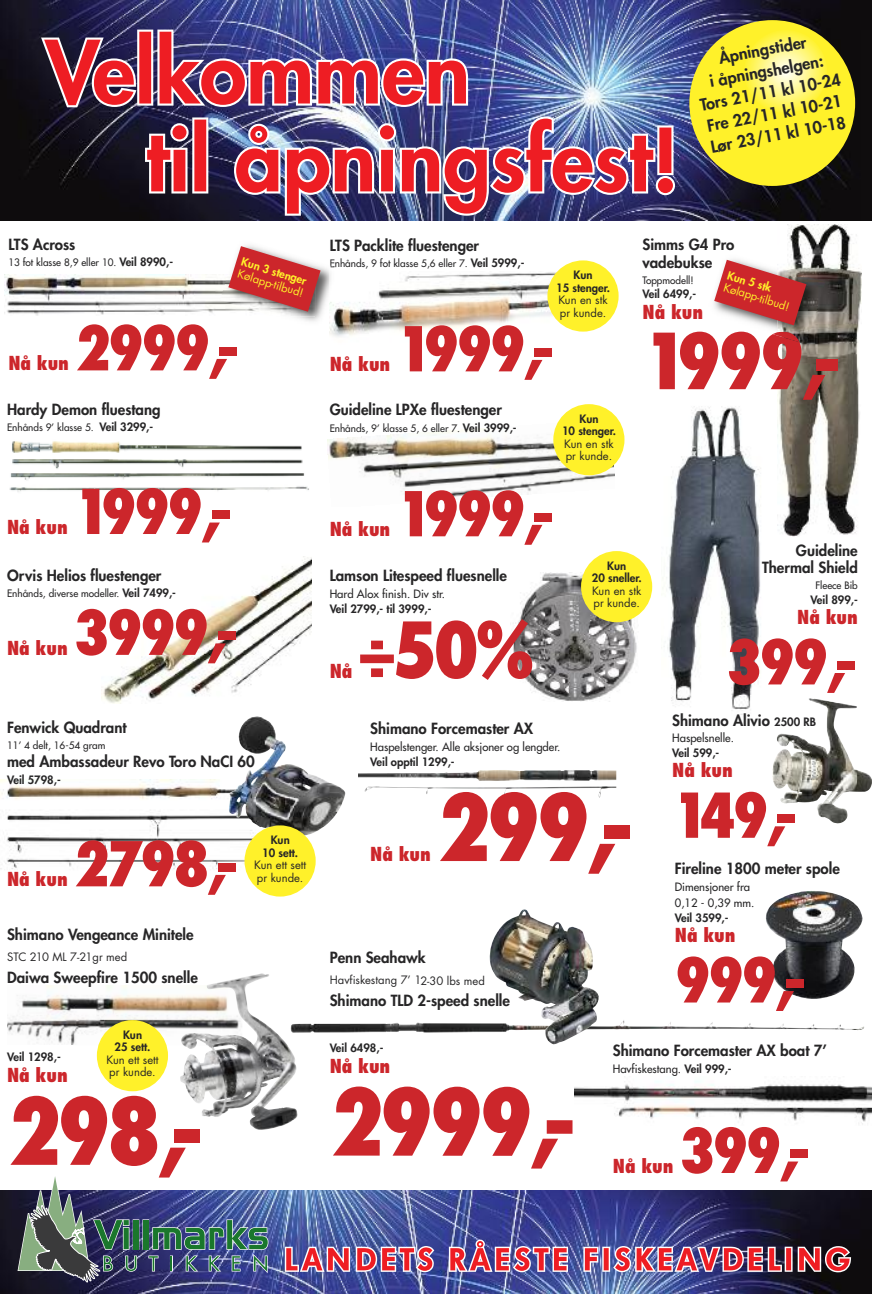
<style>
.page{position:relative;width:872px;height:1294px;background:#fff}
.page>*{position:absolute;margin:0;border:0;box-sizing:border-box;transform-origin:0 0}
.t1{font:800 condensed 90px "Futura";letter-spacing:-.05em;color:#cc262b}
.t2{font:800 condensed 75px "Futura";letter-spacing:-.05em;color:#cc262b}
.t3{font:800 condensed 60px "Futura";letter-spacing:-.05em;color:#cc262b}
.t4{font:800 condensed 18.75px "Futura";color:#cc262b}
.t5{font:800 16.12px/21.5px "Futura";color:#272627;text-align:center}
.t6{font:800 15px/17.5px "Futura";color:#272627}
.t7{font:800 11.25px/12.5px "Futura";color:#272627;text-align:center}
.t8{font:11.25px/12.5px "Futura";color:#272627}
.t9{font:11.25px/15.4px "Futura";color:#272627}
.t10{font:11.25px "Futura";color:#fff12a}
.t11{font:800 11.25px "Futura";color:#fff12a}
.t12{font:10px "Futura";color:#272627}
.s1{font-weight:800;font-size:11.25px}
.s2{font-weight:700;font-stretch:normal}
.s3{font-size:11.25px}
.s4{font-weight:800}
</style>
<div class="page">
<img style="left:667px;top:406px;width:94px;height:309px">
<img style="left:0;top:779px;width:252px;height:90px">
<img style="left:229px;top:716px;width:116px;height:119px">
<img style="left:5px;top:275px;width:215px;height:41px">
<img style="left:0;top:0;width:871px;height:220px">
<img style="left:41px;top:30px;width:427px;height:77px">
<svg style="left:145px;top:117px;width:63px;height:76px;background:#af4b57"></svg>
<img style="left:234px;top:116px;width:441px;height:100px">
<div style="left:689px;top:20px;width:166px;height:166px;background:#fff12a;border-radius:50%"></div>
<svg style="left:744px;top:30px;width:83px;height:83px;background:#fff674"></svg>
<img style="left:0;top:1190px;width:872px;height:103px">
<img style="left:18px;top:1176px;width:250px;height:106px">
<img style="left:510px;top:572px;width:129px;height:129px">
<img style="left:327px;top:420px;width:287px;height:82px">
<img style="left:330px;top:272px;width:265px;height:65px">
<img style="left:766px;top:891px;width:96px;height:107px">
<img style="left:772px;top:698px;width:100px;height:125px">
<img style="left:574px;top:1081px;width:298px;height:44px">
<img style="left:101px;top:556px;width:211px;height:147px">
<img style="left:777px;top:224px;width:84px;height:312px">
<img style="left:298px;top:1020px;width:553px;height:12px">
<img style="left:489px;top:909px;width:110px;height:135px">
<img style="left:9px;top:441px;width:300px;height:51px">
<img style="left:7px;top:985px;width:173px;height:60px">
<img style="left:180px;top:973px;width:118px;height:156px">
<div style="left:97px;top:1020px;width:71px;height:71px;background:#fff12a;border-radius:50%"></div>
<div style="left:553px;top:404px;width:71px;height:71px;background:#fff12a;border-radius:50%"></div>
<div style="left:547px;top:260px;width:71px;height:71px;background:#fff12a;border-radius:50%"></div>
<div style="left:581px;top:551px;width:71px;height:71px;background:#fff12a;border-radius:50%"></div>
<div style="left:244px;top:825px;width:72px;height:71px;background:#fff12a;border-radius:50%"></div>
<svg style="left:285px;top:1246px;width:65px;height:25px;background:#b86884"></svg>
<svg style="left:356px;top:1245px;width:78px;height:27px;background:#ba6f89"></svg>
<svg style="left:449px;top:1239px;width:119px;height:33px;background:#a3658a"></svg>
<img style="left:583px;top:1245px;width:268px;height:27px">
<img style="left:358px;top:770px;width:258px;height:27px">
<img style="left:777px;top:267px;width:48px;height:77px">
<img style="left:772px;top:331px;width:29px;height:12px">
<svg style="left:714px;top:260px;width:92px;height:65px"></svg>
<img style="left:245px;top:245px;width:85px;height:83px">
<img style="left:220px;top:280px;width:95px;height:36px">
<img style="left:330px;top:265px;width:9px;height:36px">
<svg style="left:228px;top:246px;width:92px;height:66px"></svg>
<p class="t5" style="left:690px;top:54px;width:144px;rotate:-11deg">Åpningstider<br>i åpningshelgen:<br>Tors 21/11 kl 10-24<br>Fre 22/11 kl 10-21<br>Lør 23/11 kl 10-18</p>
<p class="t6" style="left:8px;top:236px;width:69px">LTS Across</p>
<p class="t12" style="left:8px;top:258px;width:166px">13 fot klasse 8,9 eller 10. <span class="s1">Veil 8990,-</span></p>
<p class="t11" style="left:243px;top:256px;width:69px;rotate:17deg">Kun 3 stenger</p>
<p class="t10" style="left:240px;top:268px;width:70px;rotate:17deg">Kølapp-tilbud!</p>
<p class="t4" style="left:8px;top:355px;width:62px">Nå kun</p>
<h3 class="t3" style="left:75px;top:322px;width:167px">2999<span class="s2">,-</span></h3>
<p class="t6" style="left:7px;top:401px;width:155px">Hardy Demon fluestang</p>
<p class="t12" style="left:7px;top:423px;width:148px">Enhånds 9’ klasse 5. <span class="s1">Veil 3299,-</span></p>
<p class="t4" style="left:7px;top:519px;width:62px">Nå kun</p>
<h3 class="t3" style="left:73px;top:486px;width:161px">1999<span class="s2">,-</span></h3>
<p class="t6" style="left:7px;top:567px;width:156px">Orvis Helios fluestenger</p>
<p class="t12" style="left:7px;top:588px;width:170px">Enhånds, diverse modeller. <span class="s1">Veil 7499,-</span></p>
<p class="t4" style="left:7px;top:640px;width:62px">Nå kun</p>
<h3 class="t3" style="left:73px;top:607px;width:167px">3999<span class="s2">,-</span></h3>
<p class="t6" style="left:7px;top:720px;width:121px">Fenwick Quadrant</p>
<p class="t12" style="left:7px;top:740px;width:100px">11’ 4 delt, 16-54 gram</p>
<p class="t6" style="left:7px;top:753px;width:249px">med Ambassadeur Revo Toro NaCI 60</p>
<p class="t7" style="left:7px;top:774px;width:55px">Veil 5798,-</p>
<p class="t4" style="left:7px;top:871px;width:62px">Nå kun</p>
<h3 class="t3" style="left:73px;top:838px;width:167px">2798<span class="s2">,-</span></h3>
<p class="t6" style="left:7px;top:926px;width:188px">Shimano Vengeance Minitele</p>
<p class="t8" style="left:7px;top:952px;width:122px">STC 210 ML 7-21gr med</p>
<p class="t6" style="left:7px;top:970px;width:192px">Daiwa Sweepfire 1500 snelle</p>
<p class="t7" style="left:115px;top:1029px;width:37px">Kun<br>25 sett.</p>
<p class="t8" style="left:106px;top:1054px;width:54px">Kun ett sett pr kunde.</p>
<p class="t7" style="left:7px;top:1051px;width:55px">Veil 1298,-</p>
<p class="t4" style="left:7px;top:1066px;width:62px">Nå kun</p>
<h1 class="t1" style="left:7px;top:1092px;width:199px">298<span class="s2">,-</span></h1>
<p class="t7" style="left:262px;top:834px;width:37px">Kun<br>10 sett.</p>
<p class="t8" style="left:254px;top:859px;width:54px">Kun ett sett pr kunde.</p>
<p class="t6" style="left:330px;top:237px;width:151px">LTS Packlite fluestenger</p>
<p class="t12" style="left:330px;top:258px;width:196px">Enhånds, 9 fot klasse 5,6 eller 7. <span class="s1">Veil 5999,-</span></p>
<p class="t7" style="left:556px;top:269px;width:55px">Kun<br>15 stenger.</p>
<p class="t8" style="left:558px;top:294px;width:51px">Kun en stk pr kunde.</p>
<p class="t4" style="left:330px;top:356px;width:62px">Nå kun</p>
<h3 class="t3" style="left:396px;top:323px;width:161px">1999<span class="s2">,-</span></h3>
<p class="t6" style="left:330px;top:402px;width:174px">Guideline LPXe fluestenger</p>
<p class="t12" style="left:330px;top:423px;width:188px">Enhånds, 9’ klasse 5, 6 eller 7. <span class="s1">Veil 3999,-</span></p>
<p class="t7" style="left:562px;top:413px;width:55px">Kun<br>10 stenger.</p>
<p class="t8" style="left:564px;top:438px;width:51px">Kun en stk pr kunde.</p>
<p class="t6" style="left:642px;top:237px;width:93px">Simms G4 Pro vadebukse</p>
<p class="t12" style="left:642px;top:275px;width:53px">Toppmodell!</p>
<p class="t7" style="left:642px;top:289px;width:55px">Veil 6499,-</p>
<p class="t4" style="left:642px;top:303px;width:62px">Nå kun</p>
<h2 class="t2" style="left:642px;top:329px;width:200px">1999<span class="s2">,-</span></h2>
<p class="t11" style="left:729px;top:270px;width:47px;rotate:17deg">Kun 5 stk</p>
<p class="t10" style="left:725px;top:282px;width:70px;rotate:17deg">Kølapp-tilbud!</p>
<p class="t4" style="left:330px;top:521px;width:62px">Nå kun</p>
<h3 class="t3" style="left:396px;top:488px;width:161px">1999<span class="s2">,-</span></h3>
<p class="t6" style="left:330px;top:567px;width:179px">Lamson Litespeed fluesnelle</p>
<p class="t9" style="left:330px;top:586px;width:117px">Hard Alox finish. Div str.</p>
<p class="t7" style="left:330px;top:603px;width:103px">Veil 2799,- til 3999,-</p>
<p class="t4" style="left:330px;top:663px;width:24px">Nå</p>
<h2 class="t2" style="left:358px;top:618px;width:178px">÷50%</h2>
<p class="t7" style="left:592px;top:560px;width:51px">Kun<br>20 sneller.</p>
<p class="t8" style="left:592px;top:585px;width:51px">Kun en stk pr kunde.</p>
<p class="t6" style="left:762px;top:542px;width:97px;text-align:right">Guideline<br>Thermal Shield</p>
<p class="t12" style="left:815px;top:580px;width:44px">Fleece Bib</p>
<p class="t7" style="left:810px;top:594px;width:49px">Veil 899,-</p>
<p class="t4" style="left:797px;top:609px;width:62px">Nå kun</p>
<h3 class="t3" style="left:726px;top:636px;width:133px">399<span class="s2">,-</span></h3>
<p class="t6" style="left:672px;top:712px;width:145px">Shimano Alivio <span class="s3">2500 RB</span></p>
<p class="t9" style="left:672px;top:730px;width:63px">Haspelsnelle.</p>
<p class="t7" style="left:672px;top:747px;width:49px">Veil 599,-</p>
<p class="t4" style="left:672px;top:762px;width:62px">Nå kun</p>
<h3 class="t3" style="left:672px;top:790px;width:127px">149<span class="s2">,-</span></h3>
<p class="t6" style="left:370px;top:720px;width:164px">Shimano Forcemaster AX</p>
<p class="t9" style="left:370px;top:739px;width:192px">Haspelstenger. Alle aksjoner og lengder.</p>
<p class="t7" style="left:370px;top:756px;width:86px">Veil opptil 1299,-</p>
<h1 class="t1" style="left:436px;top:789px;width:199px">299<span class="s2">,-</span></h1>
<p class="t4" style="left:370px;top:846px;width:62px">Nå kun</p>
<p class="t6" style="left:675px;top:861px;width:166px">Fireline 1800 meter spole</p>
<p class="t9" style="left:675px;top:880px;width:81px">Dimensjoner fra<br>0,12 - 0,39 mm.</p>
<p class="t7" style="left:675px;top:912px;width:55px">Veil 3599,-</p>
<p class="t4" style="left:675px;top:927px;width:62px">Nå kun</p>
<h3 class="t3" style="left:675px;top:954px;width:133px">999<span class="s2">,-</span></h3>
<p class="t6" style="left:330px;top:949px;width:97px">Penn Seahawk</p>
<p class="t8" style="left:330px;top:975px;width:157px">Havfiskestang 7’ 12-30 lbs med</p>
<p class="t6" style="left:330px;top:993px;width:182px">Shimano TLD 2-speed snelle</p>
<p class="t7" style="left:330px;top:1042px;width:55px">Veil 6498,-</p>
<p class="t4" style="left:330px;top:1057px;width:62px">Nå kun</p>
<h1 class="t1" style="left:329px;top:1083px;width:249px">2999<span class="s2">,-</span></h1>
<p class="t6" style="left:613px;top:1042px;width:216px">Shimano Forcemaster AX boat 7’</p>
<p class="t9" style="left:613px;top:1061px;width:120px">Havfiskestang. <span class="s4">Veil 999,-</span></p>
<h3 class="t3" style="left:679px;top:1125px;width:133px">399<span class="s2">,-</span></h3>
<p class="t4" style="left:613px;top:1157px;width:62px">Nå kun</p>
</div>
